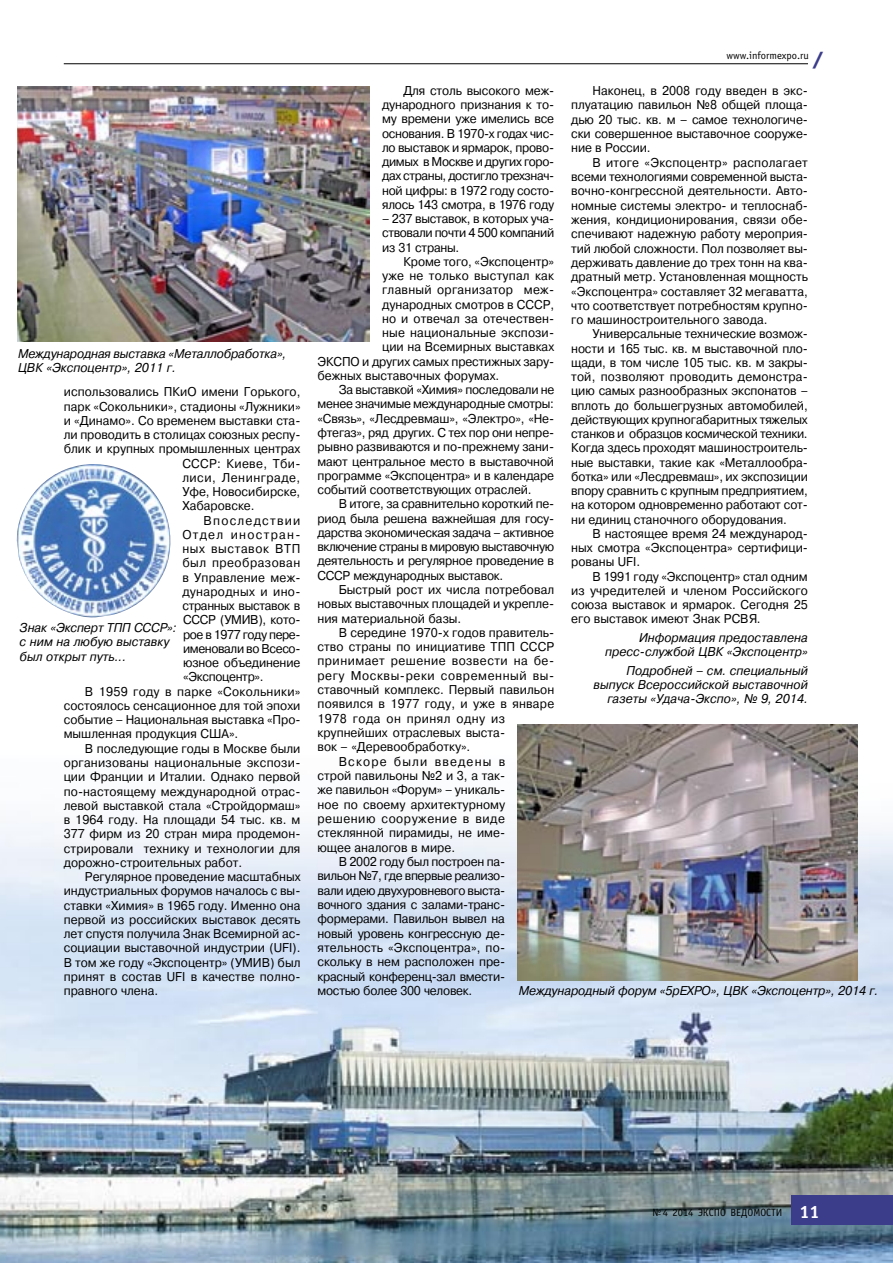
<style>
.page{position:relative;width:893px;height:1263px;background:#fff}
.page>*{position:absolute;margin:0;border:0;box-sizing:border-box;transform-origin:0 0}
.Page_Number{font:700 18px "Officina Sans C";color:#fff}
.t1{font:700 18px "Futuris XC";color:#3b3c8a;scale:1.2 1}
.Основной_текст_PragmC{font:12.75px/14.2px "Pragmatica C";color:#000;text-align:justify;scale:.95 1}
.Основной_текст_PragmC-2{font:italic 12.75px/14.2px "Pragmatica C";color:#000;text-align:right;scale:.95 1}
.Основной_текст_PragmC-3{font:12.75px "Pragmatica C";letter-spacing:.02em;color:#000;scale:.95 1}
.Основной_текст_PragmC-4{font:12.75px "Pragmatica C";letter-spacing:.04em;color:#000;scale:.95 1}
.Основной_текст_PragmC-5{font:12.75px "Pragmatica C";letter-spacing:.025em;color:#000;scale:.95 1}
.Колонтитул{font:10.5px "Officina Sans C";color:#000}
.Рубрика{font:10.5px "Officina Sans C";color:#000}
</style>
<div class="page">
<img style="left:0;top:724px;width:893px;height:539px">
<div style="left:791px;top:1195px;width:102px;height:30px;background:#3b3c8a"></div>
<hr style="left:64px;top:63px;width:744px;height:1px;background:#000">
<img style="left:18px;top:86px;width:351px;height:255px">
<img style="left:518px;top:724px;width:340px;height:257px">
<img style="left:16px;top:464px;width:155px;height:154px">
<p class="Основной_текст_PragmC-2" style="left:18px;top:346px;width:284px;text-align:left">Международная выставка «Металлобработка»,<br>ЦВК «Экспоцентр», 2011 г.</p>
<p class="Основной_текст_PragmC" style="left:64px;top:385px;width:251px">использовались ПКиО имени Горького,</p>
<p class="Основной_текст_PragmC" style="left:64px;top:399px;width:251px">парк «Сокольники», стадионы «Лужники»</p>
<p class="Основной_текст_PragmC" style="left:64px;top:414px;width:251px">и «Динамо». Со временем выставки ста-</p>
<p class="Основной_текст_PragmC" style="left:64px;top:428px;width:251px">ли проводить в столицах союзных респу-</p>
<p class="Основной_текст_PragmC" style="left:64px;top:442px;width:251px">блик и крупных промышленных центрах</p>
<p class="Основной_текст_PragmC-5" style="left:182px;top:456px;width:126px">СССР: Киеве, Тби-</p>
<p class="Основной_текст_PragmC-4" style="left:182px;top:471px;width:126px">лиси, Ленинграде,</p>
<p class="Основной_текст_PragmC" style="left:182px;top:485px;width:126px">Уфе, Новосибирске,</p>
<p class="Основной_текст_PragmC" style="left:182px;top:499px;width:78px">Хабаровске.</p>
<p class="Основной_текст_PragmC" style="left:182px;top:513px;width:126px;text-indent:21px">Впоследствии Отдел иностран&shy;ных выставок ВТП был преобразован в Управление меж&shy;дународных и ино&shy;странных выставок в СССР (УМИВ), кото&shy;рое в 1977 году пере&shy;именовали во Всесо&shy;юзное объединение «Экспоцентр».</p>
<p class="Основной_текст_PragmC" style="left:64px;top:684px;width:251px;text-indent:21px">В 1959 году в парке «Сокольники» состоялось сенсационное для той эпохи событие – Национальная выставка «Про&shy;мышленная продукция США».</p>
<p class="Основной_текст_PragmC" style="left:64px;top:741px;width:251px;text-indent:21px">В последующие годы в Москве были организованы национальные экспози&shy;ции Франции и Италии. Однако первой по-настоящему международной отрас&shy;левой выставкой стала «Стройдормаш» в 1964 году. На площади 54 тыс. кв. м 377 фирм из 20 стран мира продемон&shy;стрировали технику и технологии для дорожно-строительных работ.</p>
<p class="Основной_текст_PragmC" style="left:64px;top:870px;width:251px;text-indent:21px">Регулярное проведение масштабных индустриальных форумов началось с вы&shy;ставки «Химия» в 1965 году. Именно она первой из российских выставок десять лет спустя получила Знак Всемирной ас&shy;социации выставочной индустрии (UFI).<br>В том же году «Экспоцентр» (УМИВ) был принят в состав UFI в качестве полно&shy;правного члена.</p>
<p class="Основной_текст_PragmC-2" style="left:20px;top:621px;width:167px;text-align:left">Знак «Эксперт ТПП СССР»: с ним на любую выставку был открыт путь...</p>
<p class="Рубрика" style="left:726px;top:50px;width:84px">www.informexpo.ru</p>
<p class="t1" style="left:812px;top:49px;width:11px">/</p>
<p class="Основной_текст_PragmC" style="left:571px;top:84px;width:251px;text-indent:21px">Наконец, в 2008 году введен в экс&shy;плуатацию павильон №8 общей площа&shy;дью 20 тыс. кв. м – самое технологиче&shy;ски совершенное выставочное сооруже&shy;ние в России.</p>
<p class="Основной_текст_PragmC" style="left:571px;top:155px;width:251px;text-indent:21px">В итоге «Экспоцентр» располагает всеми технологиями современной выста&shy;вочно-конгрессной деятельности. Авто&shy;номные системы электро- и теплоснаб&shy;жения, кондиционирования, связи обе&shy;спечивают надежную работу мероприя&shy;тий любой сложности. Пол позволяет вы&shy;держивать давление до трех тонн на ква&shy;дратный метр. Установленная мощность «Экспоцентра» составляет 32 мегаватта, что соответствует потребностям крупно&shy;го машиностроительного завода.</p>
<p class="Основной_текст_PragmC" style="left:571px;top:327px;width:251px;text-indent:21px">Универсальные технические возмож&shy;ности и 165 тыс. кв. м выставочной пло&shy;щади, в том числе 105 тыс. кв. м закры&shy;той, позволяют проводить демонстра&shy;цию самых разнообразных экспонатов – вплоть до большегрузных автомобилей, действующих крупногабаритных тяжелых станков и образцов космической техники.<br>Когда здесь проходят машиностроитель&shy;ные выставки, такие как «Металлообра&shy;ботка» или «Лесдревмаш», их экспозиции впору сравнить с крупным предприятием, на котором одновременно работают сот&shy;ни единиц станочного оборудования.</p>
<p class="Основной_текст_PragmC" style="left:571px;top:527px;width:251px;text-indent:21px">В настоящее время 24 международ&shy;ных смотра «Экспоцентра» сертифици&shy;рованы UFI.</p>
<p class="Основной_текст_PragmC" style="left:571px;top:569px;width:251px;text-indent:21px">В 1991 году «Экспоцентр» стал одним из учредителей и членом Российского союза выставок и ярмарок. Сегодня 25 его выставок имеют Знак РСВЯ.</p>
<p class="Основной_текст_PragmC-2" style="left:605px;top:631px;width:215px">Информация предоставлена пресс-службой ЦВК «Экспоцентр»</p>
<p class="Основной_текст_PragmC-2" style="left:593px;top:663px;width:227px">Подробней – см. специальный выпуск Всероссийской выставочной газеты «Удача-Экспо», № 9, 2014.</p>
<p class="Основной_текст_PragmC" style="left:382px;top:84px;width:183px;text-indent:21px">Для столь высокого меж&shy;дународного признания к то&shy;му времени уже имелись все основания. В 1970-х годах чис&shy;ло выставок и ярмарок, прово&shy;димых в Москве и других горо&shy;дах страны, достигло трехзнач&shy;ной цифры: в 1972 году состо&shy;ялось 143 смотра, в 1976 году</p>
<p class="Основной_текст_PragmC" style="left:382px;top:212px;width:183px">– 237 выставок, в которых уча&shy;ствовали почти 4 500 компаний из 31 страны.</p>
<p class="Основной_текст_PragmC" style="left:403px;top:255px;width:160px">Кроме того, «Экспоцентр»</p>
<p class="Основной_текст_PragmC-3" style="left:382px;top:269px;width:183px">уже не только выступал как</p>
<p class="Основной_текст_PragmC-3" style="left:382px;top:283px;width:183px">главный организатор меж-</p>
<p class="Основной_текст_PragmC" style="left:382px;top:297px;width:183px">дународных смотров в CCCР,</p>
<p class="Основной_текст_PragmC" style="left:382px;top:312px;width:183px">но и отвечал за отечествен-</p>
<p class="Основной_текст_PragmC" style="left:382px;top:326px;width:183px">ные национальные экспози-</p>
<p class="Основной_текст_PragmC" style="left:382px;top:340px;width:183px">ции на Всемирных выставках</p>
<p class="Основной_текст_PragmC" style="left:317px;top:354px;width:251px">ЭКСПО и других самых престижных зару-</p>
<p class="Основной_текст_PragmC" style="left:317px;top:369px;width:193px">бежных выставочных форумах.</p>
<p class="Основной_текст_PragmC" style="left:317px;top:383px;width:251px;text-indent:21px">За выставкой «Химия» последовали не менее значимые международные смотры: «Связь», «Лесдревмаш», «Электро», «Не&shy;фтегаз», ряд других. С тех пор они непре&shy;рывно развиваются и по-прежнему зани&shy;мают центральное место в выставочной программе «Экспоцентра» и в календаре событий соответствующих отраслей.</p>
<p class="Основной_текст_PragmC" style="left:317px;top:497px;width:251px;text-indent:21px">В итоге, за сравнительно короткий пе&shy;риод была решена важнейшая для госу&shy;дарства экономическая задача – активное включение страны в мировую выставочную деятельность и регулярное проведение в СССР международных выставок.</p>
<p class="Основной_текст_PragmC" style="left:317px;top:582px;width:251px;text-indent:21px">Быстрый рост их числа потребовал новых выставочных площадей и укрепле&shy;ния материальной базы.</p>
<p class="Основной_текст_PragmC" style="left:317px;top:625px;width:251px;text-align:left;text-indent:21px">В середине 1970-х годов правитель&shy;ство страны по инициативе ТПП СССР принимает решение возвести на бе&shy;регу Москвы-реки современный вы&shy;ставочный комплекс. Первый павильон появился в 1977 году, и уже в январе<br>1978 года он принял одну из крупнейших отраслевых выста-<br>вок – «Деревообработку».</p>
<p class="Основной_текст_PragmC" style="left:317px;top:754px;width:199px;text-indent:21px">Вскоре были введены в строй павильоны №2 и 3, а так&shy;же павильон «Форум» – уникаль&shy;ное по своему архитектурному решению сооружение в виде стеклянной пирамиды, не име&shy;ющее аналогов в мире.</p>
<p class="Основной_текст_PragmC" style="left:317px;top:855px;width:199px;text-indent:21px">В 2002 году был построен па&shy;вильон №7, где впервые реализо&shy;вали идею двухуровневого выста&shy;вочного здания с залами-транс&shy;формерами. Павильон вывел на новый уровень конгрессную де&shy;ятельность «Экспоцентра», по&shy;скольку в нем расположен пре&shy;красный конференц-зал вмести&shy;мостью более 300 человек.</p>
<p class="Основной_текст_PragmC-2" style="left:519px;top:984px;width:380px">Международный форум «5pEXPO», ЦВК «Экспоцентр», 2014 г.</p>
<p class="Колонтитул" style="left:653px;top:1207px;width:131px">№ 4 2014 ЭКСПО ВЕДОМОСТИ</p>
<p class="Page_Number" style="left:799px;top:1201px;width:22px">11</p>
</div>
